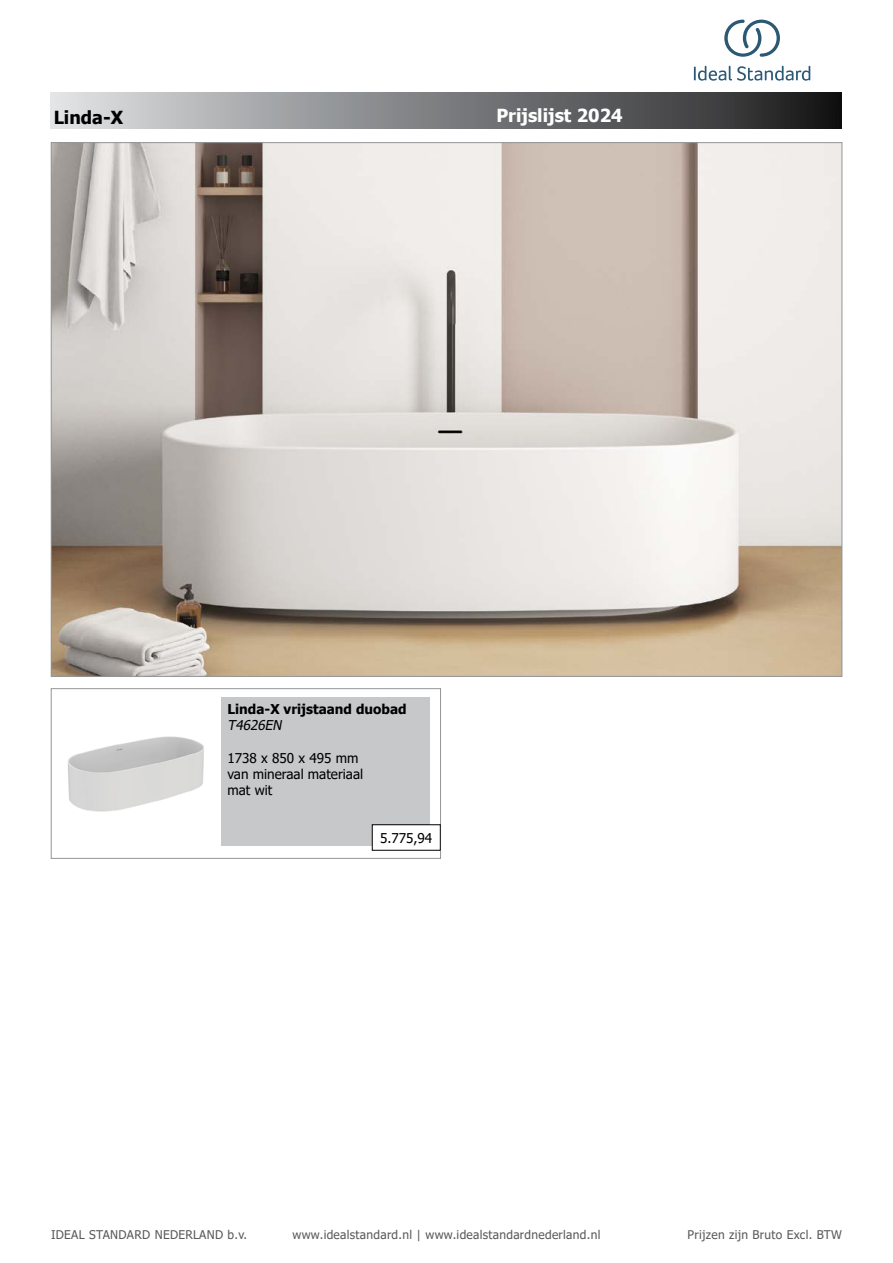
<style>
.page{position:relative;width:893px;height:1263px;background:#fff}
.page>*{position:absolute;margin:0;border:0;box-sizing:border-box;transform-origin:0 0}
.t1{font:700 18px "Tahoma";color:#fff}
.t2{font:700 18px "Tahoma";color:#000}
.t3{font:13.5px/16.2px "Tahoma";color:#000}
.t4{font:700 13.5px "Tahoma";color:#000}
.t5{font:italic 13.5px "Tahoma";color:#000}
.t6{font:12px "Tahoma";letter-spacing:.025em;color:#58595b}
</style>
<div class="page">
<div style="left:51px;top:92px;width:791px;height:37px;background:linear-gradient(to right,#dee1e3,#1a1a1b)"></div>
<div style="left:51px;top:688px;width:390px;height:170px;border:1px solid #939598"></div>
<img style="left:67px;top:736px;width:137px;height:76px">
<div style="left:221px;top:697px;width:209px;height:149px;background:#c7c8ca"></div>
<img style="left:53px;top:144px;width:787px;height:530px">
<div style="left:372px;top:825px;width:68px;height:25px;background:#fff"></div>
<div style="left:372px;top:824px;width:68px;height:26px;border:1px solid #000"></div>
<svg style="left:694px;top:66px;width:116px;height:15px"></svg>
<svg style="left:724px;top:20px;width:56px;height:37px"></svg>
<h1 class="t2" style="left:54px;top:105px;width:71px">Linda-X</h1>
<h1 class="t1" style="left:496px;top:103px;width:128px">Prijslijst 2024</h1>
<p class="t4" style="left:227px;top:700px;width:181px">Linda-X vrijstaand duobad</p>
<p class="t5" style="left:227px;top:716px;width:59px">T4626EN</p>
<p class="t3" style="left:227px;top:750px;width:137px">1738 x 850 x 495 mm van mineraal materiaal mat wit</p>
<p class="t3" style="left:380px;top:830px;width:54px">5.775,94</p>
<p class="t6" style="left:51px;top:1227px;width:198px">IDEAL STANDARD NEDERLAND b.v.</p>
<p class="t6" style="left:292px;top:1227px;width:309px">www.idealstandard.nl | www.idealstandardnederland.nl</p>
<p class="t6" style="left:688px;top:1227px;width:156px">Prijzen zijn Bruto Excl. BTW</p>
</div>
